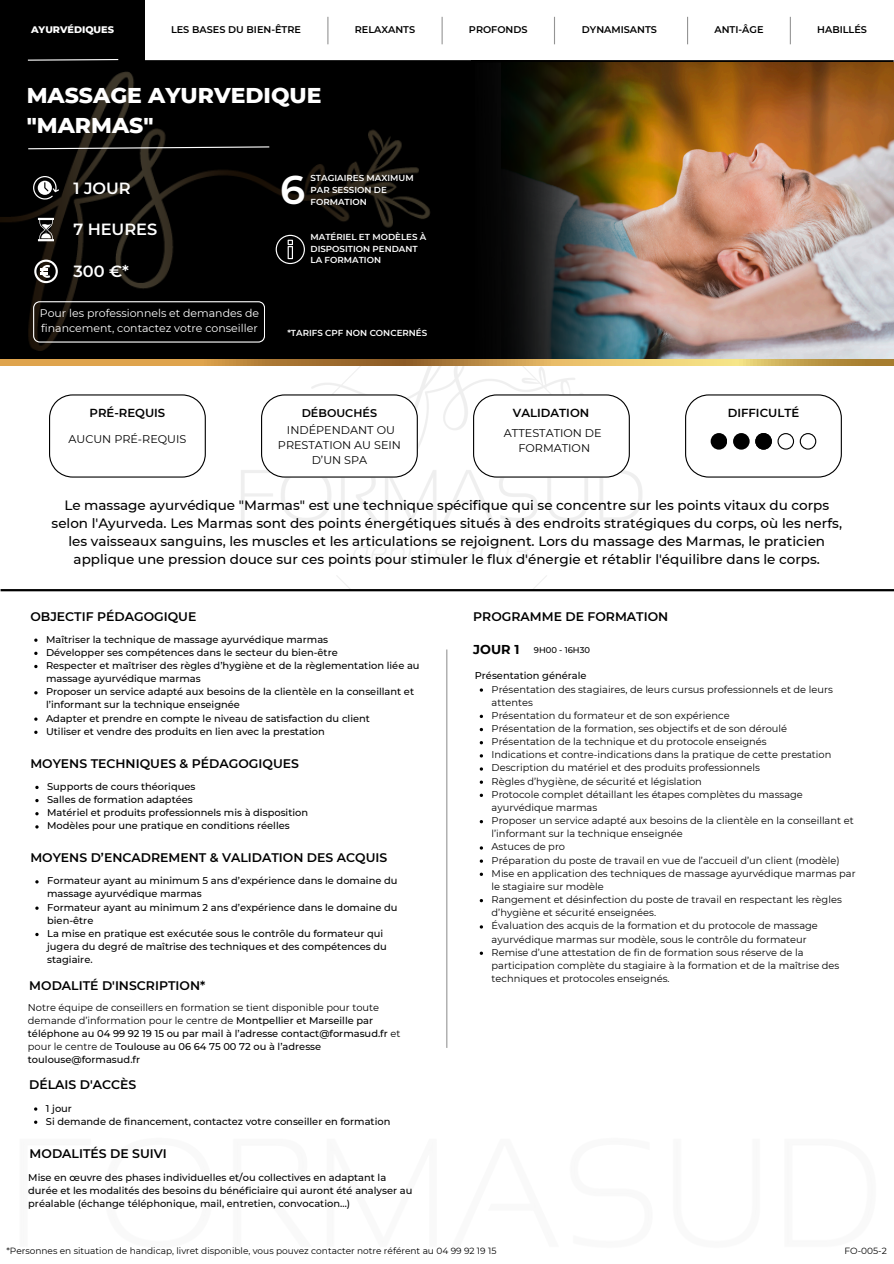
<style>
.page{position:relative;width:894px;height:1264px;background:#fff}
.page>*{position:absolute;margin:0;border:0;box-sizing:border-box;transform-origin:0 0}
.t1{font:600 40.05px "Montserrat";color:#fff}
.t2{font:800 21.9px/30.3px "Montserrat";color:#fff}
.t3{font:600 16.2px "Montserrat";color:#fff}
.t4{font:500 13.5px/18px "Montserrat";color:#000;text-align:center}
.t5{font:700 12.9px "Montserrat";color:#000}
.t6{font:600 12.45px "Montserrat";color:#000}
.t7{font:600 11.7px "Montserrat";color:#000}
.t8{font:11.25px/15px "Montserrat";color:#000;text-align:center}
.t9{font:600 11.25px "Montserrat";color:#000}
.t10{font:10.95px/14.5px "Montserrat";color:#fff}
.t11{font:500 9.9px/13.2px "Montserrat";color:#000}
.t12{font:9.9px/13.2px "Montserrat";color:#000}
.t13{font:600 9.75px "Montserrat";color:#000}
.t14{font:800 9.75px "Montserrat";color:#fff}
.t15{font:9px "Montserrat";color:#000}
.t16{font:600 8.7px/11.6px "Montserrat";color:#fff}
.t17{font:500 8.4px "Montserrat";color:#000}
.s1{font-weight:400}
</style>
<div class="page">
<img style="left:241px;top:366px;width:401px;height:223px">
<hr style="left:1px;top:589px;width:892px;height:2px;background:#000">
<svg style="left:49px;top:394px;width:157px;height:83px"></svg>
<svg style="left:261px;top:394px;width:156px;height:83px"></svg>
<svg style="left:473px;top:394px;width:156px;height:83px"></svg>
<hr style="left:0;top:60px;width:893px;height:2px;background:#000">
<svg style="left:327px;top:17px;width:1px;height:27px"></svg>
<svg style="left:441px;top:17px;width:1px;height:27px"></svg>
<hr style="left:553px;top:17px;width:2px;height:27px;background:#000">
<hr style="left:686px;top:17px;width:2px;height:27px;background:#000">
<svg style="left:789px;top:17px;width:1px;height:27px"></svg>
<div style="left:0;top:0;width:145px;height:64px;background:#000"></div>
<img style="left:661px;top:62px;width:232px;height:297px">
<img style="left:474px;top:62px;width:187px;height:297px">
<div style="left:0;top:62px;width:474px;height:303px;background:#000"></div>
<img style="left:0;top:71px;width:431px;height:279px">
<svg style="left:27px;top:59px;width:92px;height:2px"></svg>
<svg style="left:27px;top:146px;width:243px;height:4px"></svg>
<svg style="left:33px;top:176px;width:26px;height:23px"></svg>
<svg style="left:38px;top:218px;width:16px;height:23px"></svg>
<svg style="left:34px;top:259px;width:24px;height:24px"></svg>
<svg style="left:33px;top:301px;width:232px;height:41px"></svg>
<hr style="left:446px;top:649px;width:1px;height:398px;background:#000">
<svg style="left:275px;top:235px;width:30px;height:29px"></svg>
<svg style="left:0;top:359px;width:893px;height:7px;background:#ca9d4e"></svg>
<svg style="left:34px;top:638px;width:4px;height:4px"></svg>
<svg style="left:34px;top:651px;width:4px;height:4px"></svg>
<svg style="left:34px;top:665px;width:4px;height:3px"></svg>
<svg style="left:34px;top:691px;width:4px;height:3px"></svg>
<svg style="left:34px;top:730px;width:4px;height:4px"></svg>
<svg style="left:35px;top:785px;width:4px;height:4px"></svg>
<svg style="left:35px;top:799px;width:4px;height:3px"></svg>
<svg style="left:35px;top:812px;width:4px;height:3px"></svg>
<svg style="left:35px;top:825px;width:4px;height:3px"></svg>
<svg style="left:35px;top:880px;width:4px;height:3px"></svg>
<svg style="left:35px;top:932px;width:4px;height:4px"></svg>
<svg style="left:479px;top:714px;width:4px;height:4px"></svg>
<svg style="left:479px;top:793px;width:4px;height:4px"></svg>
<svg style="left:479px;top:872px;width:4px;height:4px"></svg>
<svg style="left:685px;top:394px;width:156px;height:83px"></svg>
<p class="t14" style="left:31px;top:24px;width:85px">AYURVÉDIQUES</p>
<p class="t13" style="left:581px;top:24px;width:77px">DYNAMISANTS</p>
<p class="t13" style="left:171px;top:24px;width:131px">LES BASES DU BIEN-ÊTRE</p>
<p class="t13" style="left:354px;top:24px;width:62px">RELAXANTS</p>
<p class="t13" style="left:469px;top:24px;width:60px">PROFONDS</p>
<p class="t13" style="left:714px;top:24px;width:51px">ANTI-ÂGE</p>
<p class="t13" style="left:817px;top:24px;width:51px">HABILLÉS</p>
<p class="t2" style="left:27px;top:80px;width:296px">MASSAGE AYURVEDIQUE "MARMAS"</p>
<p class="t3" style="left:73px;top:178px;width:59px">1 JOUR</p>
<p class="t3" style="left:73px;top:220px;width:85px">7 HEURES</p>
<p class="t3" style="left:73px;top:261px;width:57px">300 €*</p>
<h2 class="t10" style="left:40px;top:306px;width:221px">Pour les professionnels et demandes de financement, contactez votre conseiller</h2>
<p class="t1" style="left:280px;top:165px;width:27px">6</p>
<h3 class="t16" style="left:310px;top:172px;width:105px">STAGIAIRES MAXIMUM</h3>
<p class="t16" style="left:310px;top:184px;width:78px">PAR SESSION DE<br>FORMATION</p>
<p class="t16" style="left:310px;top:231px;width:117px">MATÉRIEL ET MODÈLES À<br>DISPOSITION PENDANT<br>LA FORMATION</p>
<p class="t16" style="left:287px;top:327px;width:141px">*TARIFS CPF NON CONCERNÉS</p>
<h2 class="t7" style="left:89px;top:406px;width:77px">PRÉ-REQUIS</h2>
<p class="t8" style="left:68px;top:431px;width:119px">AUCUN PRÉ-REQUIS</p>
<p class="t9" style="left:301px;top:406px;width:77px">DÉBOUCHÉS</p>
<p class="t8" style="left:278px;top:423px;width:124px">INDÉPENDANT OU<br>PRESTATION AU SEIN<br>D’UN SPA</p>
<p class="t7" style="left:512px;top:406px;width:78px">VALIDATION</p>
<p class="t7" style="left:727px;top:406px;width:73px">DIFFICULTÉ</p>
<p class="t8" style="left:504px;top:425px;width:99px">ATTESTATION DE<br>FORMATION</p>
<p class="t4" style="left:52px;top:496px;width:791px">Le massage ayurvédique "Marmas" est une technique spécifique qui se concentre sur les points vitaux du corps selon l'Ayurveda. Les Marmas sont des points énergétiques situés à des endroits stratégiques du corps, où les nerfs, les vaisseaux sanguins, les muscles et les articulations se rejoignent. Lors du massage des Marmas, le praticien applique une pression douce sur ces points pour stimuler le flux d'énergie et rétablir l'équilibre dans le corps.</p>
<p class="t6" style="left:30px;top:608px;width:167px">OBJECTIF PÉDAGOGIQUE</p>
<h2 class="t11" style="left:46px;top:632px;width:283px">Maîtriser la technique de massage ayurvédique marmas</h2>
<p class="t11" style="left:46px;top:645px;width:293px">Développer ses compétences dans le secteur du bien-être</p>
<p class="t11" style="left:46px;top:658px;width:375px">Respecter et maîtriser des règles d’hygiène et de la règlementation liée au massage ayurvédique marmas</p>
<p class="t11" style="left:46px;top:685px;width:369px">Proposer un service adapté aux besoins de la clientèle en la conseillant et l’informant sur la technique enseignée</p>
<p class="t11" style="left:46px;top:711px;width:325px">Adapter et prendre en compte le niveau de satisfaction du client</p>
<p class="t11" style="left:46px;top:724px;width:280px">Utiliser et vendre des produits en lien avec la prestation</p>
<p class="t6" style="left:30px;top:755px;width:270px">MOYENS TECHNIQUES &amp; PÉDAGOGIQUES</p>
<p class="t11" style="left:47px;top:779px;width:150px">Supports de cours théoriques</p>
<p class="t11" style="left:47px;top:793px;width:147px">Salles de formation adaptées</p>
<h1 class="t11" style="left:47px;top:806px;width:262px">Matériel et produits professionnels mis à disposition</h1>
<p class="t11" style="left:47px;top:819px;width:244px">Modèles pour une pratique en conditions réelles</p>
<p class="t6" style="left:30px;top:850px;width:358px">MOYENS D’ENCADREMENT &amp; VALIDATION DES ACQUIS</p>
<h5 class="t11" style="left:47px;top:874px;width:352px">Formateur ayant au minimum 5 ans d’expérience dans le domaine du massage ayurvédique marmas</h5>
<h6 class="t11" style="left:47px;top:900px;width:352px">Formateur ayant au minimum 2 ans d’expérience dans le domaine du bien-être</h6>
<h5 class="t11" style="left:47px;top:926px;width:341px">La mise en pratique est exécutée sous le contrôle du formateur qui jugera du degré de maîtrise des techniques et des compétences du stagiaire.</h5>
<p class="t6" style="left:29px;top:978px;width:177px">MODALITÉ D'INSCRIPTION*</p>
<p class="t11" style="left:28px;top:1000px;width:374px"><span class="s1">Notre équipe de conseillers en formation se tient disponible pour toute demande d’information pour le centre de</span> Montpellier et Marseille par téléphone au 04 99 92 19 15 ou par mail à l’adresse contact@formasud.fr <span class="s1">et pour le centre de</span> Toulouse au 06 64 75 00 72 ou à l’adresse toulouse@formasud.fr</p>
<h3 class="t6" style="left:29px;top:1077px;width:109px">DÉLAIS D'ACCÈS</h3>
<p class="t11" style="left:46px;top:1101px;width:28px">1 jour</p>
<p class="t11" style="left:46px;top:1114px;width:346px">Si demande de financement, contactez votre conseiller en formation</p>
<h3 class="t6" style="left:30px;top:1145px;width:139px">MODALITÉS DE SUIVI</h3>
<p class="t11" style="left:28px;top:1170px;width:385px">Mise en œuvre des phases individuelles et/ou collectives en adaptant la durée et les modalités des besoins du bénéficiaire qui auront été analyser au préalable (échange téléphonique, mail, entretien, convocation…)</p>
<h6 class="t6" style="left:473px;top:608px;width:196px">PROGRAMME DE FORMATION</h6>
<h5 class="t5" style="left:473px;top:641px;width:48px">JOUR 1</h5>
<h6 class="t11" style="left:474px;top:669px;width:113px">Présentation générale</h6>
<h5 class="t12" style="left:491px;top:682px;width:343px">Présentation des stagiaires, de leurs cursus professionnels et de leurs attentes</h5>
<h4 class="t12" style="left:491px;top:708px;width:239px">Présentation du formateur et de son expérience</h4>
<h3 class="t12" style="left:491px;top:722px;width:297px">Présentation de la formation, ses objectifs et de son déroulé</h3>
<h3 class="t12" style="left:491px;top:735px;width:276px">Présentation de la technique et du protocole enseignés</h3>
<p class="t12" style="left:491px;top:748px;width:341px">Indications et contre-indications dans la pratique de cette prestation</p>
<p class="t12" style="left:491px;top:761px;width:270px">Description du matériel et des produits professionnels</p>
<p class="t12" style="left:491px;top:774px;width:212px">Règles d’hygiène, de sécurité et législation</p>
<p class="t12" style="left:491px;top:787px;width:313px">Protocole complet détaillant les étapes complètes du massage ayurvédique marmas</p>
<p class="t12" style="left:491px;top:814px;width:363px">Proposer un service adapté aux besoins de la clientèle en la conseillant et l’informant sur la technique enseignée</p>
<p class="t12" style="left:491px;top:840px;width:75px">Astuces de pro</p>
<h3 class="t12" style="left:491px;top:853px;width:349px">Préparation du poste de travail en vue de l’accueil d’un client (modèle)</h3>
<p class="t12" style="left:491px;top:866px;width:365px">Mise en application des techniques de massage ayurvédique marmas par le stagiaire sur modèle</p>
<p class="t12" style="left:491px;top:892px;width:351px">Rangement et désinfection du poste de travail en respectant les règles d’hygiène et sécurité enseignées.</p>
<p class="t12" style="left:491px;top:919px;width:328px">Évaluation des acquis de la formation et du protocole de massage ayurvédique marmas sur modèle, sous le contrôle du formateur</p>
<p class="t12" style="left:491px;top:945px;width:349px">Remise d’une attestation de fin de formation sous réserve de la participation complète du stagiaire à la formation et de la maîtrise des techniques et protocoles enseignés.</p>
<p class="t17" style="left:533px;top:645px;width:58px">9H00 - 16H30</p>
<p class="t15" style="left:6px;top:1244px;width:491px">*Personnes en situation de handicap, livret disponible, vous pouvez contacter notre référent au 04 99 92 19 15</p>
<p class="t15" style="left:844px;top:1244px;width:44px">FO-005-2</p>
</div>
